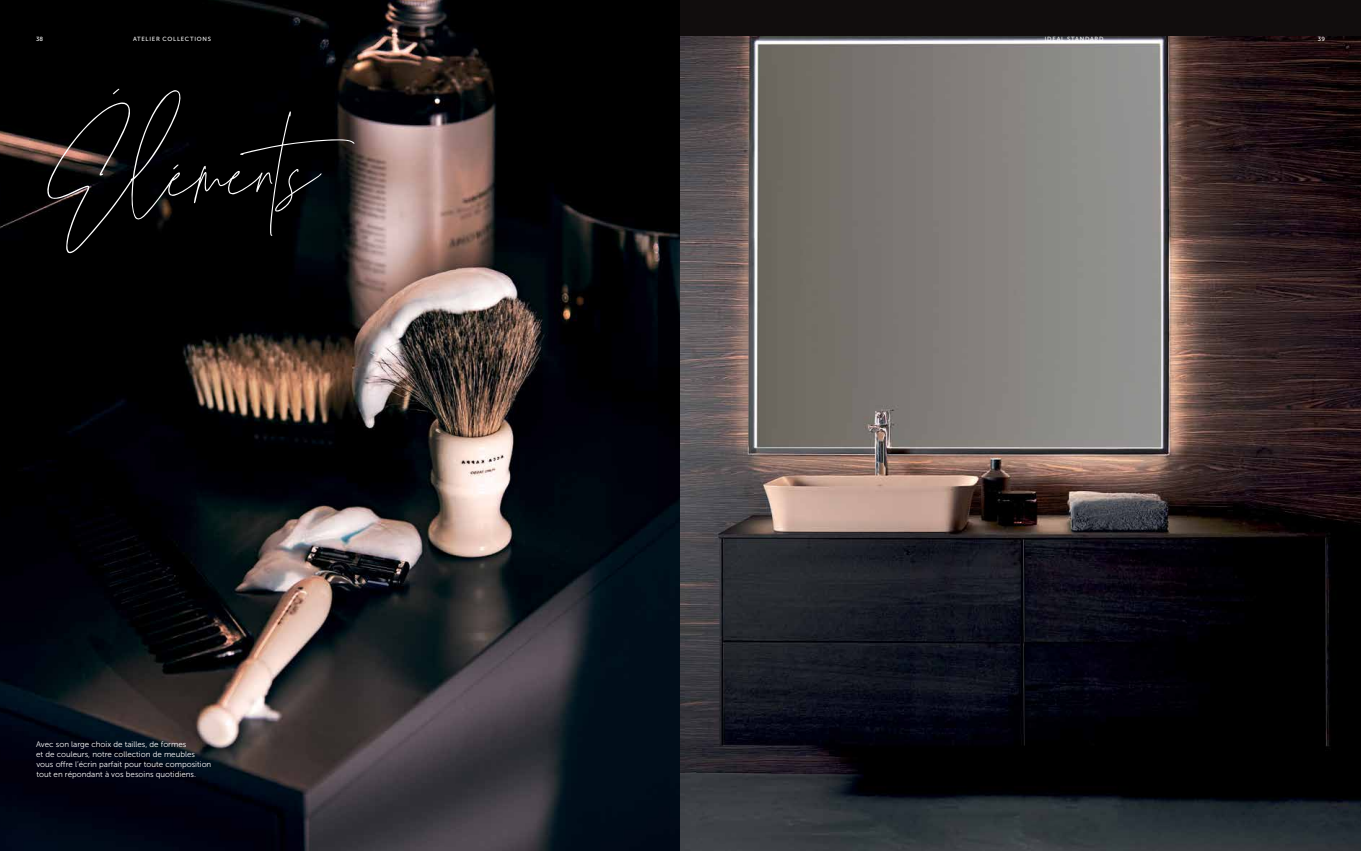
<style>
.page{position:relative;width:1361px;height:851px;background:#fff}
.page>*{position:absolute;margin:0;border:0;box-sizing:border-box;transform-origin:0 0}
.t1{font:138.1px "Amoret Script";color:#fff}
.t2{font:8px/10px "Museo Sans 300";color:#fff}
.t3{font:6px "Museo Sans 500";letter-spacing:.12em;color:#fff}
</style>
<div class="page">
<img style="left:0;top:0;width:680px;height:850px">
<div style="left:680px;top:0;width:681px;height:850px;background:#110d0d"></div>
<img style="left:680px;top:36px;width:681px;height:814px">
<p class="t3" style="left:36px;top:35px;width:9px">38</p>
<p class="t3" style="left:133px;top:35px;width:80px">ATELIER COLLECTIONS</p>
<p class="t3" style="left:1044px;top:35px;width:60px">IDEAL STANDARD</p>
<p class="t3" style="left:1318px;top:35px;width:9px">39</p>
<h1 class="t1" style="left:41px;top:96px;width:278px;rotate:-2deg">Éléments</h1>
<p class="t2" style="left:36px;top:738px;width:177px">Avec son large choix de tailles, de formes<br>et de couleurs, notre collection de meubles vous offre l’écrin parfait pour toute composition tout en répondant à vos besoins quotidiens.</p>
</div>
